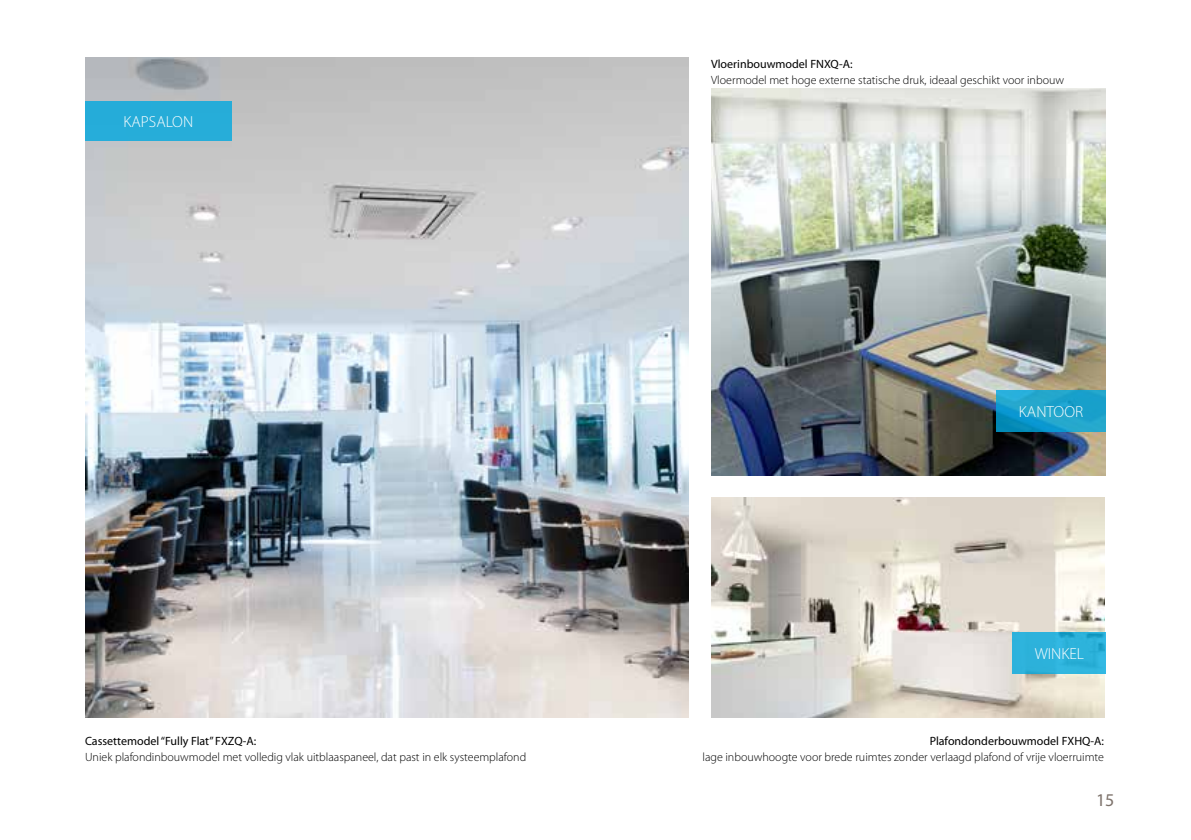
<style>
.page{position:relative;width:1191px;height:840px;background:#fff}
.page>*{position:absolute;margin:0;border:0;box-sizing:border-box;transform-origin:0 0}
.t1{font:18px "Myriad Pro";color:#7d726b}
.t2{font:300 16px "Myriad Pro";color:#fff}
.t3{font:300 12px "Myriad Pro";color:#000}
.t4{font:12px "Myriad Pro";color:#000}
</style>
<div class="page">
<img style="left:711px;top:88px;width:394px;height:387px">
<img style="left:711px;top:497px;width:393px;height:220px">
<svg style="left:996px;top:389px;width:110px;height:42px;background:#1ea1ca"></svg>
<div style="left:1013px;top:631px;width:93px;height:42px;background:#2db2db"></div>
<img style="left:85px;top:57px;width:603px;height:660px">
<div style="left:85px;top:101px;width:147px;height:39px;background:#26add9"></div>
<h2 class="t2" style="left:123px;top:112px;width:71px">KAPSALON</h2>
<p class="t4" style="left:85px;top:733px;width:173px">Cassettemodel “Fully Flat” FXZQ-A:</p>
<p class="t3" style="left:85px;top:749px;width:443px">Uniek plafondinbouwmodel met volledig vlak uitblaaspaneel, dat past in elk systeemplafond</p>
<p class="t4" style="left:711px;top:57px;width:143px">Vloerinbouwmodel FNXQ-A:</p>
<p class="t3" style="left:711px;top:73px;width:354px">Vloermodel met hoge externe statische druk, ideaal geschikt voor inbouw</p>
<h2 class="t2" style="left:1018px;top:402px;width:66px">KANTOOR</h2>
<h2 class="t2" style="left:1034px;top:644px;width:51px">WINKEL</h2>
<p class="t4" style="left:929px;top:733px;width:176px">Plafondonderbouwmodel FXHQ-A:</p>
<p class="t3" style="left:702px;top:749px;width:403px">lage inbouwhoogte voor brede ruimtes zonder verlaagd plafond of vrije vloerruimte</p>
<h1 class="t1" style="left:1096px;top:789px;width:20px">15</h1>
</div>
